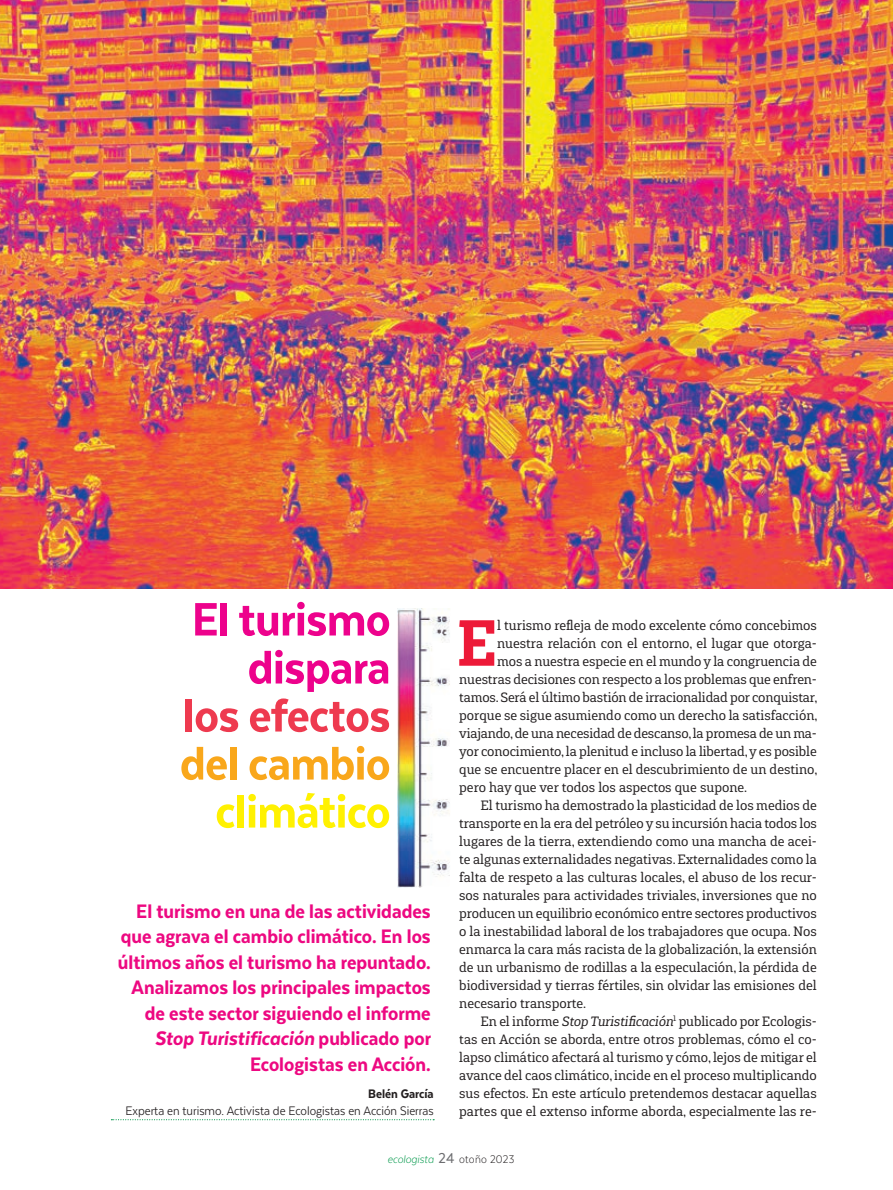
<style>
.page{position:relative;width:893px;height:1190px;background:#fff}
.page>*{position:absolute;margin:0;border:0;box-sizing:border-box;transform-origin:0 0}
.t1{font:900 64.95px "Gaspo Slab";color:#ed1a38}
.t2{font:800 54px/48px "Texta Narrow";letter-spacing:-.01em;color:#ed028c;text-align:right}
.t3{font:800 54px "Texta Narrow";letter-spacing:-.01em;color:#ee3a4f}
.t4{font:800 54px "Texta Narrow";letter-spacing:-.01em;color:#f9a71b}
.t5{font:800 54px "Texta Narrow";letter-spacing:-.01em;color:#fff101}
.t6{font:800 22.5px/25.5px "Texta Narrow";color:#ed0881;text-align:right}
.t7{font:14.25px "Texta Narrow";color:#231f20}
.t8{font:800 14.25px "Texta Narrow";color:#231f20}
.t9{font:13.5px "Gaspo Slab";color:#231f20}
.t10{font:italic 300 12.75px "Texta Narrow";color:#00984a}
.s1{font-style:italic}
.s2{font-weight:400;font-style:normal;font-size:16.5px;color:#6c6d70}
.s3{font-style:normal;color:#231f20}
</style>
<div class="page">
<svg style="left:111px;top:1119px;width:323px;height:1px"></svg>
<img style="left:0;top:0;width:892px;height:588px">
<img style="left:397px;top:609px;width:53px;height:278px">
<h2 class="t2" style="left:192px;top:594px;width:200px">El turismo dispara</h2>
<h2 class="t3" style="left:183px;top:687px;width:209px">los efectos</h2>
<h2 class="t4" style="left:180px;top:735px;width:212px">del cambio</h2>
<h2 class="t5" style="left:215px;top:783px;width:176px">climático</h2>
<p class="t6" style="left:118px;top:898px;width:315px">El turismo en una de las actividades que agrava el cambio climático. En los últimos años el turismo ha repuntado.<br>Analizamos los principales impactos de este sector siguiendo el informe <span class="s1">Stop Turistificación</span> publicado por Ecologistas en Acción.</p>
<p class="t8" style="left:368px;top:1086px;width:67px">Belén García</p>
<p class="t7" style="left:125px;top:1103px;width:309px">Experta en turismo. Activista de Ecologistas en Acción Sierras</p>
<h1 class="t1" style="left:456px;top:600px;width:42px">E</h1>
<p class="t9" style="left:497px;top:616px;width:321px">l turismo refleja de modo excelente cómo concebimos</p>
<p class="t9" style="left:497px;top:634px;width:321px">nuestra relación con el entorno, el lugar que otorga-</p>
<p class="t9" style="left:497px;top:652px;width:321px">mos a nuestra especie en el mundo y la congruencia de</p>
<p class="t9" style="left:459px;top:670px;width:359px">nuestras decisiones con respecto a los problemas que enfren-</p>
<p class="t9" style="left:459px;top:688px;width:359px">tamos. Será el último bastión de irracionalidad por conquistar,</p>
<p class="t9" style="left:459px;top:706px;width:359px">porque se sigue asumiendo como un derecho la satisfacción,</p>
<p class="t9" style="left:459px;top:724px;width:359px">viajando, de una necesidad de descanso, la promesa de un ma-</p>
<p class="t9" style="left:459px;top:742px;width:359px">yor conocimiento, la plenitud e incluso la libertad, y es posible</p>
<p class="t9" style="left:459px;top:760px;width:359px">que se encuentre placer en el descubrimiento de un destino,</p>
<p class="t9" style="left:459px;top:778px;width:289px">pero hay que ver todos los aspectos que supone.</p>
<p class="t9" style="left:480px;top:796px;width:338px">El turismo ha demostrado la plasticidad de los medios de</p>
<p class="t9" style="left:459px;top:814px;width:359px">transporte en la era del petróleo y su incursión hacia todos los</p>
<p class="t9" style="left:459px;top:832px;width:359px">lugares de la tierra, extendiendo como una mancha de acei-</p>
<p class="t9" style="left:459px;top:850px;width:359px">te algunas externalidades negativas. Externalidades como la</p>
<p class="t9" style="left:459px;top:868px;width:359px">falta de respeto a las culturas locales, el abuso de los recur-</p>
<p class="t9" style="left:459px;top:886px;width:359px">sos naturales para actividades triviales, inversiones que no</p>
<p class="t9" style="left:459px;top:904px;width:359px">producen un equilibrio económico entre sectores productivos</p>
<p class="t9" style="left:459px;top:922px;width:359px">o la inestabilidad laboral de los trabajadores que ocupa. Nos</p>
<p class="t9" style="left:459px;top:940px;width:359px">enmarca la cara más racista de la globalización, la extensión</p>
<p class="t9" style="left:459px;top:958px;width:359px">de un urbanismo de rodillas a la especulación, la pérdida de</p>
<p class="t9" style="left:459px;top:976px;width:359px">biodiversidad y tierras fértiles, sin olvidar las emisiones del</p>
<p class="t9" style="left:459px;top:994px;width:128px">necesario transporte.</p>
<p class="t9" style="left:480px;top:1012px;width:337px">En el informe <span class="s1">Stop Turistificación</span><sup>1</sup> publicado por Ecologis-</p>
<p class="t9" style="left:459px;top:1030px;width:359px">tas en Acción se aborda, entre otros problemas, cómo el co-</p>
<p class="t9" style="left:459px;top:1048px;width:359px">lapso climático afectará al turismo y cómo, lejos de mitigar el</p>
<p class="t9" style="left:459px;top:1066px;width:359px">avance del caos climático, incide en el proceso multiplicando</p>
<p class="t9" style="left:459px;top:1084px;width:359px">sus efectos. En este artículo pretendemos destacar aquellas</p>
<p class="t9" style="left:459px;top:1102px;width:359px">partes que el extenso informe aborda, especialmente las re-</p>
<p class="t10" style="left:387px;top:1152px;width:128px">ecologista <span class="s2">24</span> <span class="s3">otoño 2023</span></p>
</div>
